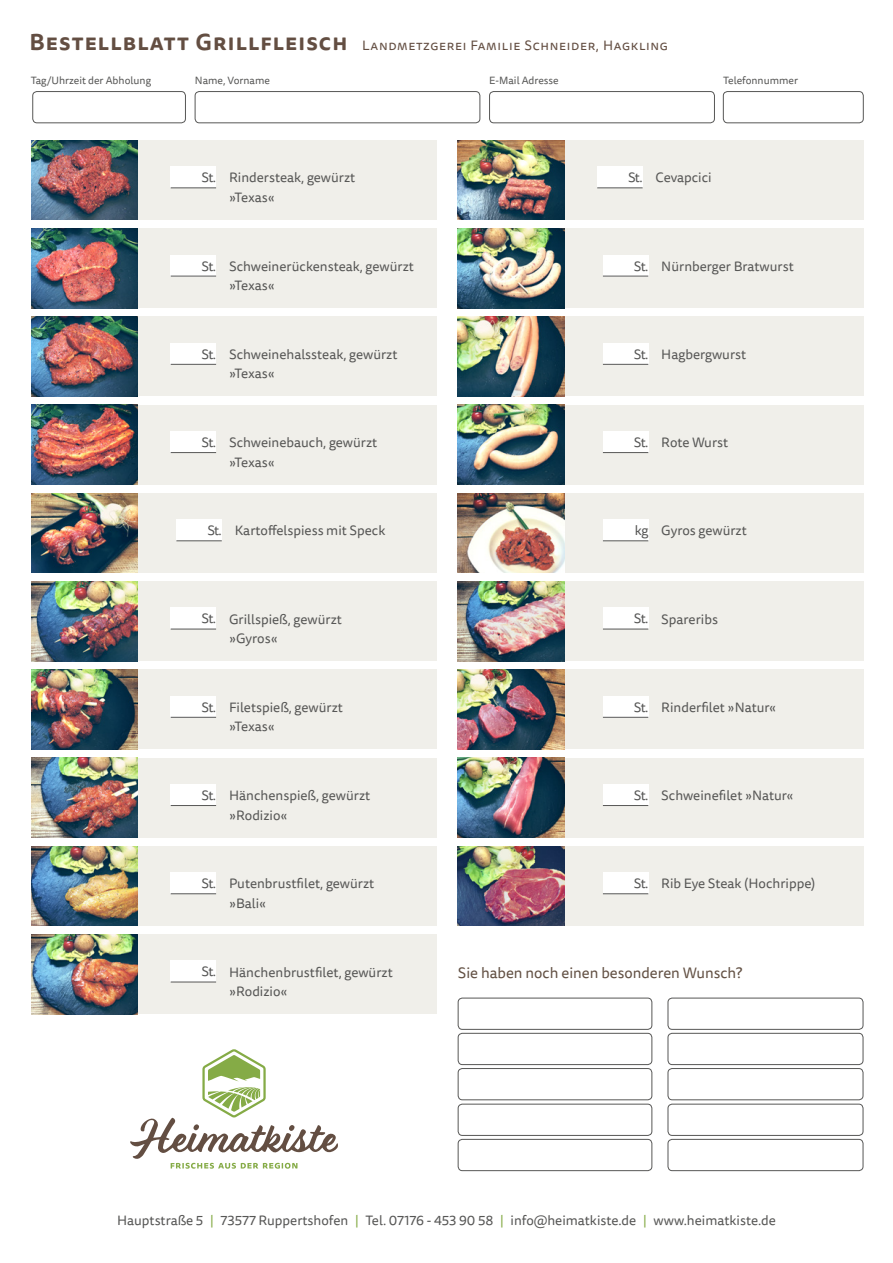
<style>
.page{position:relative;width:893px;height:1263px;background:#fff}
.page>*{position:absolute;margin:0;border:0;box-sizing:border-box;transform-origin:0 0}
.t1{font:15px "Tisa Sans Pro";color:#625043}
.t2{font:13.5px/19.5px "Tisa Sans Pro";color:#575756}
.t3{font:13.5px "Tisa Sans Pro";letter-spacing:.05em;color:#634e42}
.t4{font:10.5px "Tisa Sans Pro";color:#575756}
.s1{font-weight:700;font-size:22.5px}
.s2{color:#85ab46}
</style>
<div class="page">
<svg style="left:130px;top:1049px;width:208px;height:120px"></svg>
<div style="left:31px;top:140px;width:406px;height:80px;background:#f0efea"></div>
<div style="left:31px;top:228px;width:406px;height:80px;background:#f0efea"></div>
<div style="left:31px;top:317px;width:406px;height:79px;background:#f0efea"></div>
<div style="left:31px;top:405px;width:406px;height:80px;background:#f0efea"></div>
<div style="left:31px;top:581px;width:406px;height:80px;background:#f0efea"></div>
<div style="left:31px;top:669px;width:406px;height:80px;background:#f0efea"></div>
<div style="left:31px;top:758px;width:406px;height:79px;background:#f0efea"></div>
<div style="left:31px;top:846px;width:406px;height:80px;background:#f0efea"></div>
<div style="left:31px;top:934px;width:406px;height:80px;background:#f0efea"></div>
<div style="left:458px;top:140px;width:405px;height:80px;background:#f0efea"></div>
<div style="left:458px;top:228px;width:405px;height:80px;background:#f0efea"></div>
<div style="left:458px;top:405px;width:405px;height:80px;background:#f0efea"></div>
<div style="left:458px;top:493px;width:405px;height:80px;background:#f0efea"></div>
<div style="left:31px;top:493px;width:406px;height:80px;background:#f0efea"></div>
<div style="left:458px;top:669px;width:405px;height:80px;background:#f0efea"></div>
<div style="left:458px;top:317px;width:405px;height:79px;background:#f0efea"></div>
<div style="left:458px;top:846px;width:405px;height:80px;background:#f0efea"></div>
<div style="left:171px;top:167px;width:45px;height:21px;background:#fff"></div>
<hr style="left:171px;top:187px;width:45px;height:1px;background:#575756">
<div style="left:171px;top:255px;width:45px;height:21px;background:#fff"></div>
<hr style="left:171px;top:276px;width:45px;height:1px;background:#575756">
<div style="left:171px;top:343px;width:45px;height:21px;background:#fff"></div>
<hr style="left:171px;top:364px;width:45px;height:1px;background:#575756">
<div style="left:171px;top:431px;width:45px;height:22px;background:#fff"></div>
<hr style="left:171px;top:452px;width:45px;height:1px;background:#575756">
<div style="left:171px;top:608px;width:45px;height:21px;background:#fff"></div>
<hr style="left:171px;top:628px;width:45px;height:1px;background:#575756">
<div style="left:171px;top:696px;width:45px;height:21px;background:#fff"></div>
<hr style="left:171px;top:717px;width:45px;height:1px;background:#575756">
<div style="left:171px;top:784px;width:45px;height:21px;background:#fff"></div>
<hr style="left:171px;top:805px;width:45px;height:1px;background:#575756">
<div style="left:171px;top:873px;width:45px;height:21px;background:#fff"></div>
<hr style="left:171px;top:893px;width:45px;height:1px;background:#575756">
<div style="left:171px;top:961px;width:45px;height:21px;background:#fff"></div>
<hr style="left:171px;top:981px;width:45px;height:1px;background:#575756">
<div style="left:597px;top:167px;width:46px;height:21px;background:#fff"></div>
<hr style="left:597px;top:187px;width:46px;height:1px;background:#575756">
<img style="left:31px;top:140px;width:107px;height:80px">
<img style="left:31px;top:228px;width:107px;height:80px">
<img style="left:31px;top:317px;width:107px;height:79px">
<img style="left:31px;top:405px;width:107px;height:80px">
<img style="left:31px;top:669px;width:107px;height:80px">
<img style="left:31px;top:581px;width:107px;height:80px">
<img style="left:31px;top:758px;width:107px;height:79px">
<img style="left:31px;top:846px;width:107px;height:80px">
<img style="left:31px;top:934px;width:107px;height:80px">
<img style="left:458px;top:140px;width:106px;height:80px">
<img style="left:458px;top:228px;width:106px;height:80px">
<img style="left:458px;top:405px;width:106px;height:80px">
<img style="left:458px;top:493px;width:106px;height:80px">
<img style="left:31px;top:493px;width:107px;height:80px">
<img style="left:458px;top:669px;width:106px;height:80px">
<img style="left:458px;top:317px;width:106px;height:79px">
<img style="left:458px;top:846px;width:106px;height:80px">
<div style="left:603px;top:255px;width:45px;height:21px;background:#fff"></div>
<hr style="left:603px;top:276px;width:45px;height:1px;background:#575756">
<div style="left:603px;top:431px;width:45px;height:22px;background:#fff"></div>
<hr style="left:603px;top:452px;width:45px;height:1px;background:#575756">
<div style="left:603px;top:520px;width:45px;height:21px;background:#fff"></div>
<hr style="left:603px;top:540px;width:45px;height:1px;background:#575756">
<div style="left:176px;top:520px;width:46px;height:21px;background:#fff"></div>
<hr style="left:176px;top:540px;width:46px;height:1px;background:#575756">
<div style="left:603px;top:696px;width:45px;height:21px;background:#fff"></div>
<hr style="left:603px;top:717px;width:45px;height:1px;background:#575756">
<div style="left:603px;top:343px;width:45px;height:21px;background:#fff"></div>
<hr style="left:603px;top:364px;width:45px;height:1px;background:#575756">
<div style="left:603px;top:873px;width:45px;height:21px;background:#fff"></div>
<hr style="left:603px;top:893px;width:45px;height:1px;background:#575756">
<div style="left:458px;top:758px;width:405px;height:79px;background:#f0efea"></div>
<img style="left:458px;top:758px;width:106px;height:79px">
<div style="left:603px;top:784px;width:45px;height:21px;background:#fff"></div>
<hr style="left:603px;top:805px;width:45px;height:1px;background:#575756">
<div style="left:458px;top:581px;width:405px;height:80px;background:#f0efea"></div>
<img style="left:458px;top:581px;width:106px;height:80px">
<div style="left:603px;top:608px;width:45px;height:21px;background:#fff"></div>
<hr style="left:603px;top:628px;width:45px;height:1px;background:#575756">
<div style="left:458px;top:1068px;width:194px;height:32px;border:1px solid #575756;border-radius:4px"></div>
<div style="left:458px;top:998px;width:194px;height:31px;border:1px solid #575756;border-radius:4px"></div>
<div style="left:458px;top:1104px;width:194px;height:31px;border:1px solid #575756;border-radius:4px"></div>
<div style="left:458px;top:1033px;width:194px;height:32px;border:1px solid #575756;border-radius:4px"></div>
<div style="left:458px;top:1139px;width:194px;height:32px;border:1px solid #575756;border-radius:4px"></div>
<div style="left:668px;top:1068px;width:195px;height:32px;border:1px solid #575756;border-radius:4px"></div>
<div style="left:668px;top:998px;width:195px;height:31px;border:1px solid #575756;border-radius:4px"></div>
<div style="left:668px;top:1104px;width:195px;height:31px;border:1px solid #575756;border-radius:4px"></div>
<div style="left:668px;top:1033px;width:195px;height:32px;border:1px solid #575756;border-radius:4px"></div>
<div style="left:668px;top:1139px;width:195px;height:32px;border:1px solid #575756;border-radius:4px"></div>
<div style="left:33px;top:91px;width:153px;height:32px;border:1px solid #575756;border-radius:4px"></div>
<div style="left:195px;top:91px;width:285px;height:32px;border:1px solid #575756;border-radius:4px"></div>
<div style="left:489px;top:91px;width:226px;height:32px;border:1px solid #575756;border-radius:4px"></div>
<div style="left:723px;top:91px;width:140px;height:32px;border:1px solid #575756;border-radius:4px"></div>
<p class="t3" style="left:29px;top:37px;width:640px"><span class="s1">Bestellblatt Grillfleisch</span> Landmetzgerei Familie Schneider, Hagkling</p>
<p class="t4" style="left:31px;top:74px;width:122px">Tag/Uhrzeit der Abholung</p>
<p class="t4" style="left:195px;top:74px;width:77px">Name, Vorname</p>
<p class="t4" style="left:489px;top:74px;width:71px">E-Mail Adresse</p>
<p class="t4" style="left:723px;top:74px;width:76px">Telefonnummer</p>
<p class="t2" style="left:202px;top:168px;width:16px">St.</p>
<p class="t2" style="left:229px;top:168px;width:128px">Rindersteak, gewürzt</p>
<p class="t2" style="left:628px;top:168px;width:16px">St.</p>
<p class="t2" style="left:229px;top:188px;width:47px">»Texas«</p>
<p class="t2" style="left:656px;top:168px;width:58px">Cevapcici</p>
<p class="t2" style="left:202px;top:256px;width:16px">St.</p>
<p class="t2" style="left:229px;top:257px;width:186px">Schweinerückensteak, gewürzt »Texas«</p>
<p class="t2" style="left:634px;top:256px;width:16px">St.</p>
<p class="t2" style="left:661px;top:257px;width:134px">Nürnberger Bratwurst</p>
<p class="t2" style="left:202px;top:345px;width:16px">St.</p>
<p class="t2" style="left:229px;top:345px;width:170px">Schweinehalssteak, gewürzt »Texas«</p>
<p class="t2" style="left:634px;top:345px;width:16px">St.</p>
<p class="t2" style="left:661px;top:345px;width:86px">Hagbergwurst</p>
<p class="t2" style="left:202px;top:433px;width:16px">St.</p>
<p class="t2" style="left:229px;top:433px;width:150px">Schweinebauch, gewürzt »Texas«</p>
<p class="t2" style="left:634px;top:433px;width:16px">St.</p>
<p class="t2" style="left:661px;top:433px;width:69px">Rote Wurst</p>
<p class="t2" style="left:235px;top:521px;width:152px">Kartoffelspiess mit Speck</p>
<p class="t2" style="left:661px;top:521px;width:87px">Gyros gewürzt</p>
<p class="t2" style="left:207px;top:521px;width:16px">St.</p>
<p class="t2" style="left:635px;top:521px;width:15px">kg</p>
<p class="t2" style="left:202px;top:609px;width:16px">St.</p>
<p class="t2" style="left:229px;top:609px;width:114px">Grillspieß, gewürzt »Gyros«</p>
<p class="t2" style="left:634px;top:609px;width:86px">St. Spareribs</p>
<p class="t2" style="left:202px;top:698px;width:16px">St.</p>
<p class="t2" style="left:229px;top:698px;width:115px">Filetspieß, gewürzt »Texas«</p>
<p class="t2" style="left:634px;top:698px;width:16px">St.</p>
<p class="t2" style="left:661px;top:698px;width:116px">Rinderfilet »Natur«</p>
<p class="t2" style="left:202px;top:786px;width:16px">St.</p>
<p class="t2" style="left:229px;top:786px;width:143px">Hänchenspieß, gewürzt »Rodizio«</p>
<p class="t2" style="left:634px;top:786px;width:161px">St. Schweinefilet »Natur«</p>
<p class="t2" style="left:202px;top:874px;width:16px">St.</p>
<p class="t2" style="left:229px;top:874px;width:147px">Putenbrustfilet, gewürzt »Bali«</p>
<p class="t2" style="left:634px;top:874px;width:16px">St.</p>
<p class="t2" style="left:661px;top:874px;width:156px">Rib Eye Steak (Hochrippe)</p>
<p class="t2" style="left:202px;top:962px;width:16px">St.</p>
<p class="t2" style="left:229px;top:962px;width:165px">Hänchenbrustfilet, gewürzt »Rodizio«</p>
<p class="t1" style="left:458px;top:962px;width:286px">Sie haben noch einen besonderen Wunsch?</p>
<p class="t2" style="left:117px;top:1211px;width:660px">Hauptstraße 5 <span class="s2">|</span> 73577 Ruppertshofen <span class="s2">|</span> Tel. 07176 - 453 90 58 <span class="s2">|</span> info@heimatkiste.de <span class="s2">|</span> www.heimatkiste.de</p>
</div>
